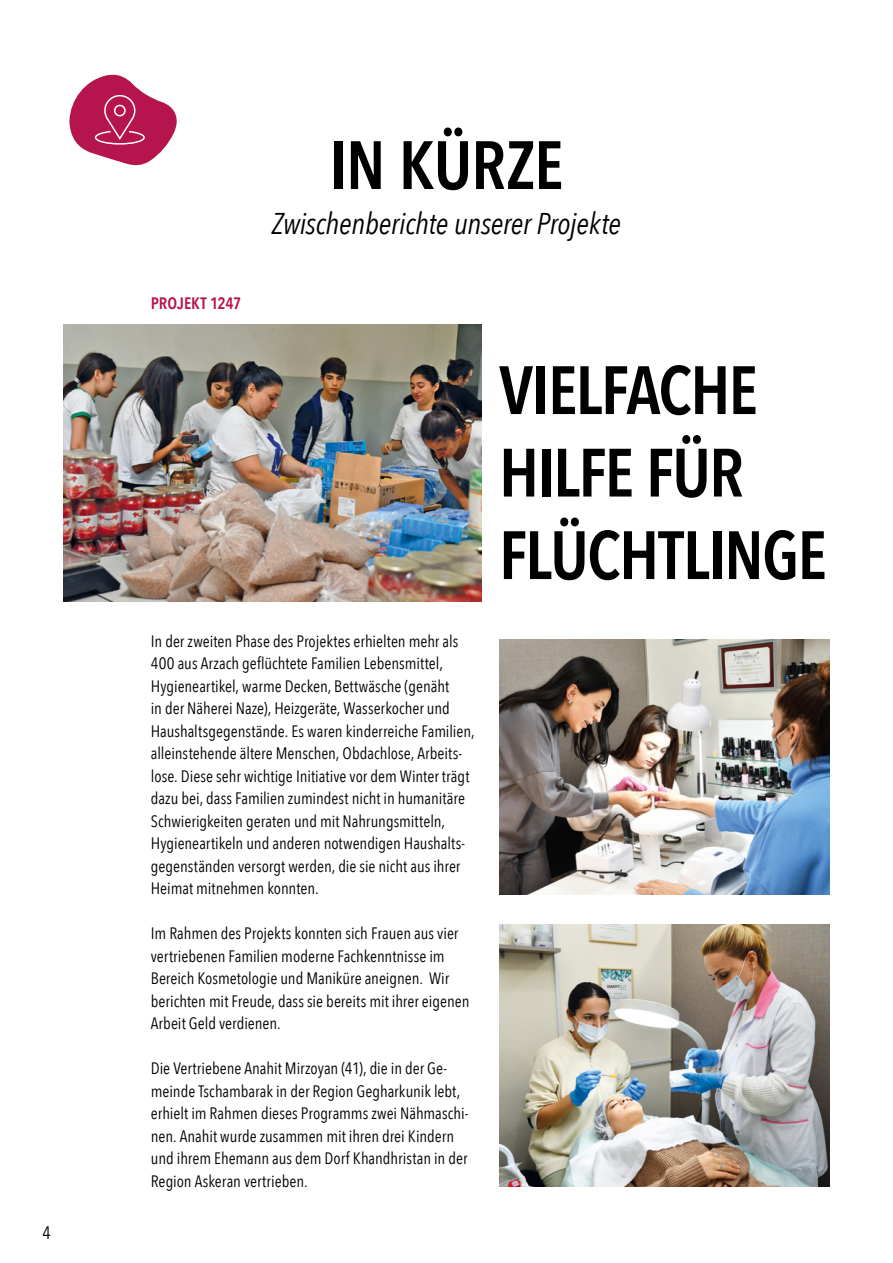
<style>
.page{position:relative;width:893px;height:1263px;background:#fff}
.page>*{position:absolute;margin:0;border:0;box-sizing:border-box;transform-origin:0 0}
.t1{font:600 67.5px/82.5px "Avenir Next Condensed";letter-spacing:-.025em;color:#000}
.t2{font:italic 30px "Avenir Next Condensed";letter-spacing:-.01em;color:#000}
.t3{font:18px "Avenir Next Condensed";color:#000}
.t4{font:16.5px/22.5px "Avenir Next Condensed";color:#000}
.t5{font:600 16.5px "Avenir Next Condensed";letter-spacing:-.005em;color:#b6144d}
</style>
<div class="page">
<img style="left:64px;top:324px;width:417px;height:278px">
<svg style="left:69px;top:74px;width:108px;height:92px"></svg>
<img style="left:499px;top:639px;width:330px;height:255px">
<img style="left:499px;top:924px;width:330px;height:263px">
<p class="t3" style="left:43px;top:1217px;width:10px">4</p>
<p class="t5" style="left:151px;top:289px;width:92px">PROJEKT 1247</p>
<h1 class="t1" style="left:329px;top:122px;width:236px">IN KÜRZE</h1>
<h2 class="t2" style="left:272px;top:205px;width:350px">Zwischenberichte unserer Projekte</h2>
<h1 class="t1" style="left:499px;top:347px;width:329px">VIELFACHE<br>HILFE FÜR<br>FLÜCHTLINGE</h1>
<p class="t4" style="left:151px;top:629px;width:325px">In der zweiten Phase des Projektes erhielten mehr als 400 aus Arzach geflüchtete Familien Lebensmittel, Hygieneartikel, warme Decken, Bettwäsche (genäht<br>in der Näherei Naze), Heizgeräte, Wasserkocher und Haushaltsgegenstände. Es waren kinderreiche Familien, alleinstehende ältere Menschen, Obdachlose, Arbeits&shy;lose. Diese sehr wichtige Initiative vor dem Winter trägt dazu bei, dass Familien zumindest nicht in humanitäre Schwierigkeiten geraten und mit Nahrungsmitteln, Hygieneartikeln und anderen notwendigen Haushalts&shy;gegenständen versorgt werden, die sie nicht aus ihrer Heimat mitnehmen konnten.</p>
<p class="t4" style="left:151px;top:921px;width:320px">Im Rahmen des Projekts konnten sich Frauen aus vier vertriebenen Familien moderne Fachkenntnisse im Bereich Kosmetologie und Maniküre aneignen. Wir berichten mit Freude, dass sie bereits mit ihrer eigenen Arbeit Geld verdienen.</p>
<p class="t4" style="left:151px;top:1056px;width:319px">Die Vertriebene Anahit Mirzoyan (41), die in der Ge&shy;meinde Tschambarak in der Region Gegharkunik lebt, erhielt im Rahmen dieses Programms zwei Nähmaschi&shy;nen. Anahit wurde zusammen mit ihren drei Kindern und ihrem Ehemann aus dem Dorf Khandhristan in der Region Askeran vertrieben.</p>
</div>
